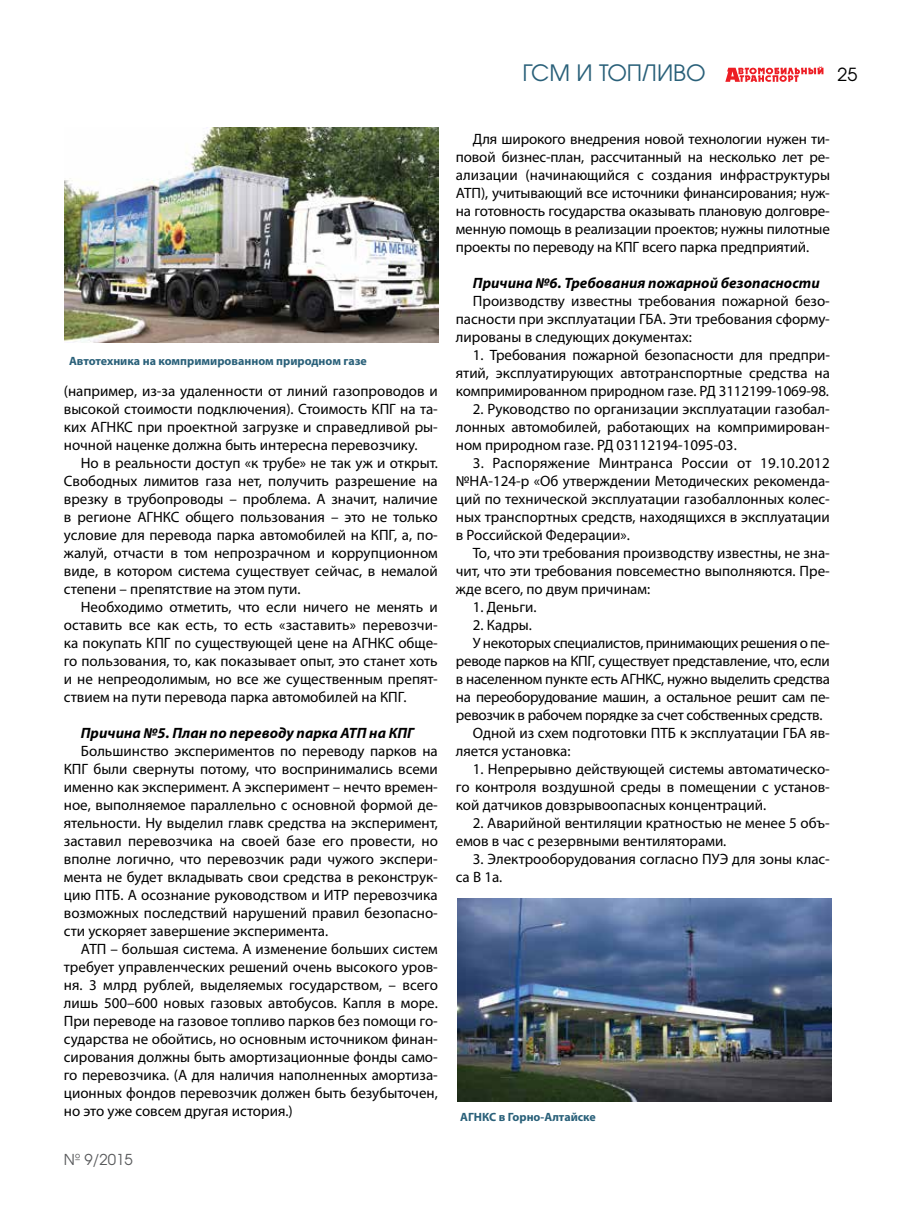
<style>
.page{position:relative;width:915px;height:1212px;background:#fff}
.page>*{position:absolute;margin:0;border:0;box-sizing:border-box;transform-origin:0 0}
.t1{font:22.5px "AG Avalanche C";color:#296079}
.t2{font:18px "AG Avalanche C";color:#000}
.t3{font:15px/18px "Myriad Pro";color:#000;text-align:justify}
.t4{font:15px "Myriad Pro";letter-spacing:-.02em;color:#000}
.t5{font:italic 700 15px "Myriad Pro";color:#000}
.t6{font:15px "AG Avalanche C";color:#58595b}
.t7{font:700 12px "Myriad Pro";color:#296079}
</style>
<div class="page">
<svg style="left:725px;top:66px;width:98px;height:16px"></svg>
<img style="left:64px;top:128px;width:374px;height:215px">
<img style="left:457px;top:899px;width:374px;height:202px">
<h1 class="t1" style="left:522px;top:59px;width:184px">ГСМ И ТОПЛИВО</h1>
<p class="t2" style="left:837px;top:63px;width:21px">25</p>
<p class="t7" style="left:69px;top:353px;width:299px">Автотехника на компримированном природном газе</p>
<p class="t3" style="left:64px;top:382px;width:375px">(например, из-за удаленности от линий газопроводов и высокой стоимости подключения). Стоимость КПГ на та&shy;ких АГНКС при проектной загрузке и справедливой ры&shy;ночной наценке должна быть интересна перевозчику.</p>
<p class="t3" style="left:64px;top:454px;width:375px;text-indent:17px">Но в реальности доступ «к трубе» не так уж и открыт.<br>Свободных лимитов газа нет, получить разрешение на врезку в трубопроводы – проблема. А значит, наличие в регионе АГНКС общего пользования – это не только условие для перевода парка автомобилей на КПГ, а, по&shy;жалуй, отчасти в том непрозрачном и коррупционном виде, в котором система существует сейчас, в немалой степени – препятствие на этом пути.</p>
<p class="t3" style="left:64px;top:598px;width:375px;text-indent:17px">Необходимо отметить, что если ничего не менять и оставить все как есть, то есть «заставить» перевозчи&shy;ка покупать КПГ по существующей цене на АГНКС обще&shy;го пользования, то, как показывает опыт, это станет хоть и не непреодолимым, но все же существенным препят&shy;ствием на пути перевода парка автомобилей на КПГ.</p>
<p class="t5" style="left:81px;top:723px;width:335px">Причина №5. План по переводу парка АТП на КПГ</p>
<p class="t3" style="left:64px;top:742px;width:375px;text-indent:17px">Большинство экспериментов по переводу парков на КПГ были свернуты потому, что воспринимались всеми именно как эксперимент. А эксперимент – нечто времен&shy;ное, выполняемое параллельно с основной формой де&shy;ятельности. Ну выделил главк средства на эксперимент, заставил перевозчика на своей базе его провести, но вполне логично, что перевозчик ради чужого экспери&shy;мента не будет вкладывать свои средства в реконструк&shy;цию ПТБ. А осознание руководством и ИТР перевозчика возможных последствий нарушений правил безопасно&shy;сти ускоряет завершение эксперимента.</p>
<p class="t3" style="left:64px;top:940px;width:375px;text-indent:17px">АТП – большая система. А изменение больших систем требует управленческих решений очень высокого уров&shy;ня. 3 млрд рублей, выделяемых государством, – всего лишь 500–600 новых газовых автобусов. Капля в море.<br>При переводе на газовое топливо парков без помощи го&shy;сударства не обойтись, но основным источником финан&shy;сирования должны быть амортизационные фонды само&shy;го перевозчика. (А для наличия наполненных амортиза&shy;ционных фондов перевозчик должен быть безубыточен, но это уже совсем другая история.)</p>
<p class="t6" style="left:64px;top:1150px;width:70px">№ 9/2015</p>
<p class="t3" style="left:455px;top:130px;width:375px;text-indent:17px">Для широкого внедрения новой технологии нужен ти&shy;повой бизнес-план, рассчитанный на несколько лет ре&shy;ализации (начинающийся с создания инфраструктуры АТП), учитывающий все источники финансирования; нуж&shy;на готовность государства оказывать плановую долговре&shy;менную помощь в реализации проектов; нужны пилотные проекты по переводу на КПГ всего парка предприятий.</p>
<p class="t5" style="left:472px;top:273px;width:348px">Причина №6. Требования пожарной безопасности</p>
<p class="t3" style="left:455px;top:292px;width:375px;text-indent:17px">Производству известны требования пожарной безо&shy;пасности при эксплуатации ГБА. Эти требования сформу&shy;лированы в следующих документах:</p>
<p class="t3" style="left:455px;top:346px;width:375px;text-indent:17px">1. Требования пожарной безопасности для предпри&shy;ятий, эксплуатирующих автотранспортные средства на компримированном природном газе. РД 3112199-1069-98.</p>
<p class="t3" style="left:455px;top:400px;width:375px;text-indent:17px">2. Руководство по организации эксплуатации газобал&shy;лонных автомобилей, работающих на компримирован&shy;ном природном газе. РД 03112194-1095-03.</p>
<p class="t3" style="left:455px;top:454px;width:375px;text-indent:17px">3. Распоряжение Минтранса России от 19.10.2012 №НА-124-р «Об утверждении Методических рекоменда&shy;ций по технической эксплуатации газобаллонных колес&shy;ных транспортных средств, находящихся в эксплуатации в Российской Федерации».</p>
<p class="t3" style="left:455px;top:544px;width:375px;text-indent:17px">То, что эти требования производству известны, не зна&shy;чит, что эти требования повсеместно выполняются. Пре&shy;жде всего, по двум причинам:</p>
<p class="t3" style="left:472px;top:598px;width:65px">1. Деньги.</p>
<p class="t3" style="left:472px;top:616px;width:61px">2. Кадры.</p>
<p class="t4" style="left:472px;top:634px;width:358px">У некоторых специалистов, принимающих решения о пе-</p>
<p class="t4" style="left:455px;top:652px;width:375px">реводе парков на КПГ, существует представление, что, если</p>
<p class="t4" style="left:455px;top:670px;width:375px">в населенном пункте есть АГНКС, нужно выделить средства</p>
<p class="t4" style="left:455px;top:688px;width:375px">на переоборудование машин, а остальное решит сам пе-</p>
<p class="t4" style="left:455px;top:706px;width:368px">ревозчик в рабочем порядке за счет собственных средств.</p>
<p class="t3" style="left:472px;top:724px;width:358px">Одной из схем подготовки ПТБ к эксплуатации ГБА яв-</p>
<p class="t3" style="left:455px;top:742px;width:116px">ляется установка:</p>
<p class="t3" style="left:455px;top:760px;width:375px;text-indent:17px">1. Непрерывно действующей системы автоматическо&shy;го контроля воздушной среды в помещении с установ&shy;кой датчиков довзрывоопасных концентраций.</p>
<p class="t3" style="left:455px;top:814px;width:375px;text-indent:17px">2. Аварийной вентиляции кратностью не менее 5 объ&shy;емов в час с резервными вентиляторами.</p>
<p class="t3" style="left:455px;top:850px;width:375px;text-indent:17px">3. Электрооборудования согласно ПУЭ для зоны клас&shy;са В 1а.</p>
<p class="t7" style="left:460px;top:1109px;width:137px">АГНКС в Горно-Алтайске</p>
</div>
